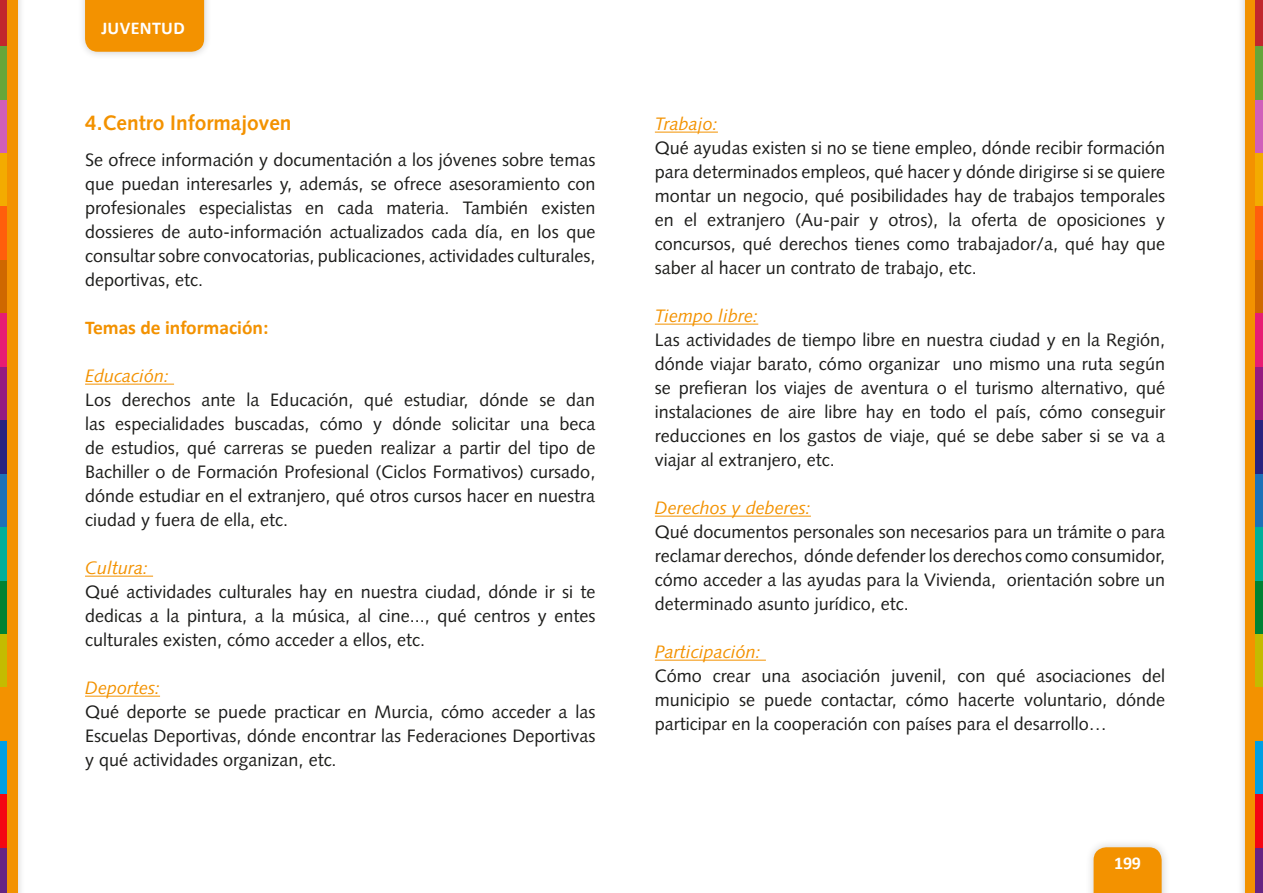
<style>
.page{position:relative;width:1263px;height:893px;background:#fff}
.page>*{position:absolute;margin:0;border:0;box-sizing:border-box;transform-origin:0 0}
.h410{font:700 21px "Syntax LT Std";color:#f39200}
.h510{font:700 19.5px "Calibri";color:#f39200}
.tn_texto_normal{font:18px/24px "Syntax LT Std";color:#1d1d1b;text-align:justify}
.tn_texto_normal-2{font:italic 18px "Syntax LT Std";color:#f39200}
.t1{font:700 18px "Calibri";letter-spacing:.02em;color:#fff}
</style>
<div class="page">
<div style="left:1084px;top:838px;width:87px;height:55px;background:#000;opacity:.2"></div>
<div style="left:1093px;top:847px;width:68px;height:46px;background:#f39200"></div>
<div style="left:0;top:0;width:26px;height:893px;background:#000;opacity:.2"></div>
<div style="left:0;top:0;width:18px;height:893px;background:#f39200"></div>
<div style="left:1236px;top:0;width:27px;height:893px;background:#000;opacity:.2"></div>
<div style="left:1245px;top:0;width:18px;height:893px;background:#f39200"></div>
<div style="left:77px;top:0;width:135px;height:60px;background:#000;opacity:.2"></div>
<div style="left:85px;top:0;width:119px;height:52px;background:#f39200"></div>
<div style="left:1255px;top:0;width:8px;height:46px;background:#c1272d"></div>
<div style="left:1255px;top:46px;width:8px;height:54px;background:#65a63a"></div>
<div style="left:1255px;top:100px;width:8px;height:53px;background:#d05fba"></div>
<div style="left:1255px;top:153px;width:8px;height:54px;background:#f3ab00"></div>
<div style="left:1255px;top:207px;width:8px;height:53px;background:#ff5f0c"></div>
<div style="left:1255px;top:260px;width:8px;height:54px;background:#cf6800"></div>
<div style="left:1255px;top:314px;width:8px;height:53px;background:#e71d73"></div>
<div style="left:1255px;top:367px;width:8px;height:53px;background:#951b81"></div>
<div style="left:1255px;top:420px;width:8px;height:54px;background:#292380"></div>
<div style="left:1255px;top:474px;width:8px;height:53px;background:#1d71b8"></div>
<div style="left:1255px;top:527px;width:8px;height:54px;background:#00af9a"></div>
<div style="left:1255px;top:581px;width:8px;height:53px;background:#008233"></div>
<div style="left:1255px;top:634px;width:8px;height:54px;background:#c4bb00"></div>
<div style="left:1255px;top:741px;width:8px;height:54px;background:#009fe3"></div>
<div style="left:1255px;top:795px;width:8px;height:53px;background:#f40613"></div>
<div style="left:1255px;top:848px;width:8px;height:45px;background:#662483"></div>
<div style="left:0;top:0;width:7px;height:46px;background:#c1272d"></div>
<div style="left:0;top:46px;width:7px;height:54px;background:#65a63a"></div>
<div style="left:0;top:100px;width:7px;height:53px;background:#d05fba"></div>
<div style="left:0;top:153px;width:7px;height:54px;background:#f3ab00"></div>
<div style="left:0;top:207px;width:7px;height:53px;background:#ff5f0c"></div>
<div style="left:0;top:260px;width:7px;height:54px;background:#cf6800"></div>
<div style="left:0;top:314px;width:7px;height:53px;background:#e71d73"></div>
<div style="left:0;top:367px;width:7px;height:53px;background:#951b81"></div>
<div style="left:0;top:420px;width:7px;height:54px;background:#292380"></div>
<div style="left:0;top:474px;width:7px;height:53px;background:#1d71b8"></div>
<div style="left:0;top:527px;width:7px;height:54px;background:#00af9a"></div>
<div style="left:0;top:581px;width:7px;height:53px;background:#008233"></div>
<div style="left:0;top:634px;width:7px;height:54px;background:#c4bb00"></div>
<div style="left:0;top:741px;width:7px;height:54px;background:#009fe3"></div>
<div style="left:0;top:795px;width:7px;height:53px;background:#f40613"></div>
<div style="left:0;top:848px;width:7px;height:45px;background:#662483"></div>
<hr style="left:655px;top:132px;width:63px;height:1px;background:#f39200">
<hr style="left:655px;top:324px;width:103px;height:1px;background:#f39200">
<hr style="left:655px;top:516px;width:156px;height:1px;background:#f39200">
<hr style="left:655px;top:660px;width:111px;height:1px;background:#f39200">
<hr style="left:85px;top:384px;width:89px;height:1px;background:#f39200">
<hr style="left:85px;top:576px;width:68px;height:1px;background:#f39200">
<hr style="left:85px;top:696px;width:75px;height:1px;background:#f39200">
<p class="t1" style="left:101px;top:16px;width:85px">JUVENTUD</p>
<p class="h410" style="left:85px;top:111px;width:208px">4.Centro Informajoven</p>
<p class="tn_texto_normal" style="left:85px;top:148px;width:512px">Se ofrece información y documentación a los jóvenes sobre temas que puedan interesarles y, además, se ofrece asesoramiento con profesionales especialistas en cada materia. También existen dossieres de auto-información actualizados cada día, en los que consultar sobre convocatorias, publicaciones, actividades culturales, deportivas, etc.</p>
<p class="h510" style="left:85px;top:315px;width:185px">Temas de información:</p>
<p class="tn_texto_normal-2" style="left:85px;top:366px;width:86px">Educación:</p>
<p class="tn_texto_normal" style="left:85px;top:388px;width:512px">Los derechos ante la Educación, qué estudiar, dónde se dan las especialidades buscadas, cómo y dónde solicitar una beca de estudios, qué carreras se pueden realizar a partir del tipo de Bachiller o de Formación Profesional (Ciclos Formativos) cursado, dónde estudiar en el extranjero, qué otros cursos hacer en nuestra ciudad y fuera de ella, etc.</p>
<p class="tn_texto_normal-2" style="left:85px;top:558px;width:65px">Cultura:</p>
<p class="tn_texto_normal" style="left:85px;top:580px;width:512px">Qué actividades culturales hay en nuestra ciudad, dónde ir si te dedicas a la pintura, a la música, al cine..., qué centros y entes culturales existen, cómo acceder a ellos, etc.</p>
<p class="tn_texto_normal-2" style="left:85px;top:678px;width:77px">Deportes:</p>
<p class="tn_texto_normal" style="left:85px;top:700px;width:512px">Qué deporte se puede practicar en Murcia, cómo acceder a las Escuelas Deportivas, dónde encontrar las Federaciones Deportivas y qué actividades organizan, etc.</p>
<p class="tn_texto_normal-2" style="left:655px;top:114px;width:65px">Trabajo:</p>
<p class="tn_texto_normal" style="left:655px;top:136px;width:512px">Qué ayudas existen si no se tiene empleo, dónde recibir formación para determinados empleos, qué hacer y dónde dirigirse si se quiere montar un negocio, qué posibilidades hay de trabajos temporales en el extranjero (Au-pair y otros), la oferta de oposiciones y concursos, qué derechos tienes como trabajador/a, qué hay que saber al hacer un contrato de trabajo, etc.</p>
<p class="tn_texto_normal-2" style="left:655px;top:306px;width:105px">Tiempo libre:</p>
<p class="tn_texto_normal" style="left:655px;top:328px;width:512px">Las actividades de tiempo libre en nuestra ciudad y en la Región, dónde viajar barato, cómo organizar uno mismo una ruta según se prefieran los viajes de aventura o el turismo alternativo, qué instalaciones de aire libre hay en todo el país, cómo conseguir reducciones en los gastos de viaje, qué se debe saber si se va a viajar al extranjero, etc.</p>
<p class="tn_texto_normal-2" style="left:655px;top:498px;width:158px">Derechos y deberes:</p>
<p class="tn_texto_normal" style="left:655px;top:520px;width:512px">Qué documentos personales son necesarios para un trámite o para reclamar derechos, dónde defender los derechos como consumidor, cómo acceder a las ayudas para la Vivienda, orientación sobre un determinado asunto jurídico, etc.</p>
<p class="tn_texto_normal-2" style="left:655px;top:642px;width:108px">Participación:</p>
<p class="tn_texto_normal" style="left:655px;top:664px;width:512px">Cómo crear una asociación juvenil, con qué asociaciones del municipio se puede contactar, cómo hacerte voluntario, dónde participar en la cooperación con países para el desarrollo…</p>
<p class="t1" style="left:1114px;top:852px;width:28px">199</p>
</div>
